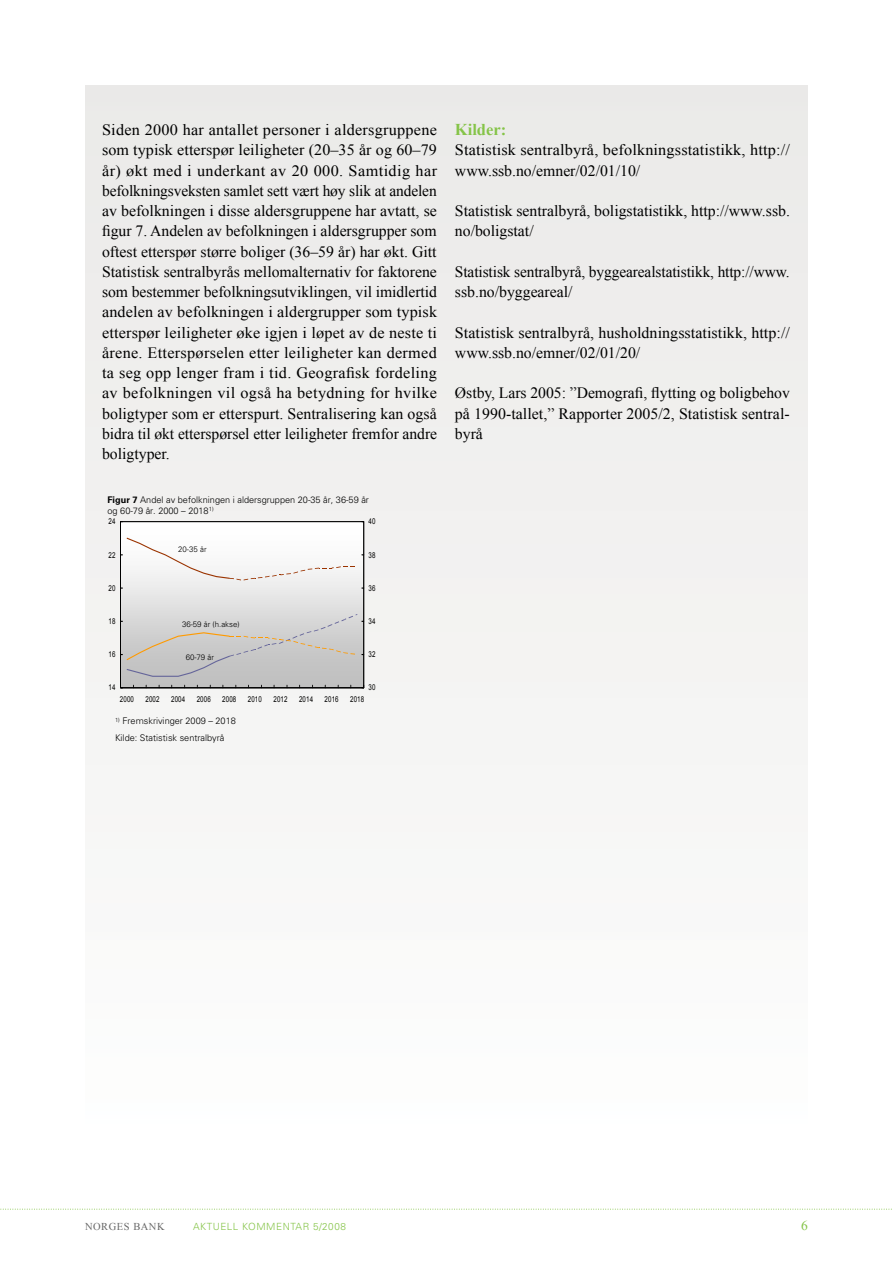
<style>
.page{position:relative;width:893px;height:1263px;background:#fff}
.page>*{position:absolute;margin:0;border:0;box-sizing:border-box;transform-origin:0 0}
.t1{font:700 16.5px "Times New Roman";color:#85c448}
.t2{font:15.75px/20.2px "Times New Roman";color:#000}
.t3{font:13.5px "Times New Roman";color:#85c448}
.t4{font:10.5px "Times New Roman";letter-spacing:.05em;color:#676767}
.t5{font:300 9.9px "Univers";letter-spacing:.05em;color:#85c448}
.t6{font:300 9.15px/16.5px "Univers";color:#000}
.t7{font:8.1px "Arial";letter-spacing:.025em;color:#000;scale:.76 1}
.t8{font:300 7.8px "Univers";color:#000}
.s1{font-weight:700}
</style>
<div class="page">
<div style="left:85px;top:85px;width:723px;height:1063px;background:#f3f3f1"></div>
<svg style="left:0;top:1209px;width:892px;height:1px"></svg>
<svg style="left:120px;top:521px;width:244px;height:167px"></svg>
<p class="t2" style="left:102px;top:119px;width:337px;text-align:justify">Siden 2000 har antallet personer i aldersgruppene som typisk etterspør leiligheter (20–35 år og 60–79 år) økt med i underkant av 20 000. Samtidig har befolkningsveksten samlet sett vært høy slik at andelen av befolkningen i disse aldersgruppene har avtatt, se figur 7. Andelen av befolkningen i aldersgrupper som oftest etterspør større boliger (36–59 år) har økt. Gitt Statistisk sentralbyrås mellomalternativ for faktorene som bestemmer befolkningsutviklingen, vil imidlertid andelen av befolkningen i aldergrupper som typisk etterspør leiligheter øke igjen i løpet av de neste ti årene. Etterspørselen etter leiligheter kan dermed ta seg opp lenger fram i tid. Geografisk fordeling av befolkningen vil også ha betydning for hvilke boligtyper som er etterspurt. Sentralisering kan også bidra til økt etterspørsel etter leiligheter fremfor andre boligtyper.</p>
<p class="t1" style="left:455px;top:118px;width:53px">Kilder:</p>
<p class="t2" style="left:455px;top:140px;width:336px">Statistisk sentralbyrå, befolkningsstatistikk, http:// www.ssb.no/emner/02/01/10/</p>
<p class="t2" style="left:455px;top:200px;width:336px">Statistisk sentralbyrå, boligstatistikk, http://www.ssb. no/boligstat/</p>
<p class="t2" style="left:455px;top:261px;width:336px">Statistisk sentralbyrå, byggearealstatistikk, http://www. ssb.no/byggeareal/</p>
<p class="t2" style="left:455px;top:322px;width:336px">Statistisk sentralbyrå, husholdningsstatistikk, http:// www.ssb.no/emner/02/01/20/</p>
<p class="t2" style="left:455px;top:383px;width:336px;text-align:justify">Østby, Lars 2005: ”Demografi, flytting og boligbehov på 1990-tallet,” Rapporter 2005/2, Statistisk sentral&shy;byrå</p>
<p class="t6" style="left:108px;top:494px;width:263px;line-height:10.9px"><span class="s1">Figur 7</span> Andel av befolkningen i aldersgruppen 20-35 år, 36-59 år og 60-79 år. 2000 – 2018<sup>1)</sup></p>
<p class="t7" style="left:109px;top:516px;width:11px">24</p>
<p class="t7" style="left:369px;top:516px;width:11px">40</p>
<p class="t7" style="left:109px;top:549px;width:11px">22</p>
<p class="t8" style="left:178px;top:545px;width:30px">20-35 år</p>
<p class="t7" style="left:369px;top:549px;width:11px">38</p>
<p class="t7" style="left:109px;top:582px;width:11px">20</p>
<p class="t7" style="left:369px;top:583px;width:11px">36</p>
<p class="t7" style="left:109px;top:616px;width:11px">18</p>
<p class="t7" style="left:109px;top:649px;width:11px">16</p>
<p class="t8" style="left:182px;top:619px;width:59px">36-59 år (h.akse)</p>
<p class="t8" style="left:186px;top:653px;width:30px">60-79 år</p>
<p class="t7" style="left:369px;top:616px;width:11px">34</p>
<p class="t7" style="left:369px;top:649px;width:11px">32</p>
<p class="t7" style="left:109px;top:682px;width:11px">14</p>
<p class="t7" style="left:369px;top:682px;width:11px">30</p>
<p class="t7" style="left:120px;top:694px;width:20px">2000</p>
<p class="t7" style="left:146px;top:694px;width:20px">2002</p>
<p class="t7" style="left:171px;top:694px;width:20px">2004</p>
<p class="t7" style="left:197px;top:694px;width:20px">2006</p>
<p class="t7" style="left:222px;top:694px;width:20px">2008</p>
<p class="t7" style="left:248px;top:694px;width:20px">2010</p>
<p class="t7" style="left:273px;top:694px;width:20px">2012</p>
<p class="t7" style="left:299px;top:694px;width:20px">2014</p>
<p class="t7" style="left:325px;top:694px;width:20px">2016</p>
<p class="t7" style="left:350px;top:694px;width:20px">2018</p>
<p class="t6" style="left:115px;top:713px;width:122px"><sup>1)</sup> Fremskrivinger 2009 – 2018<br>Kilde: Statistisk sentralbyrå</p>
<p class="t4" style="left:85px;top:1219px;width:81px">NORGES BANK</p>
<p class="t5" style="left:193px;top:1220px;width:154px">AKTUELL KOMMENTAR 5/2008</p>
<p class="t3" style="left:801px;top:1216px;width:8px">6</p>
</div>
